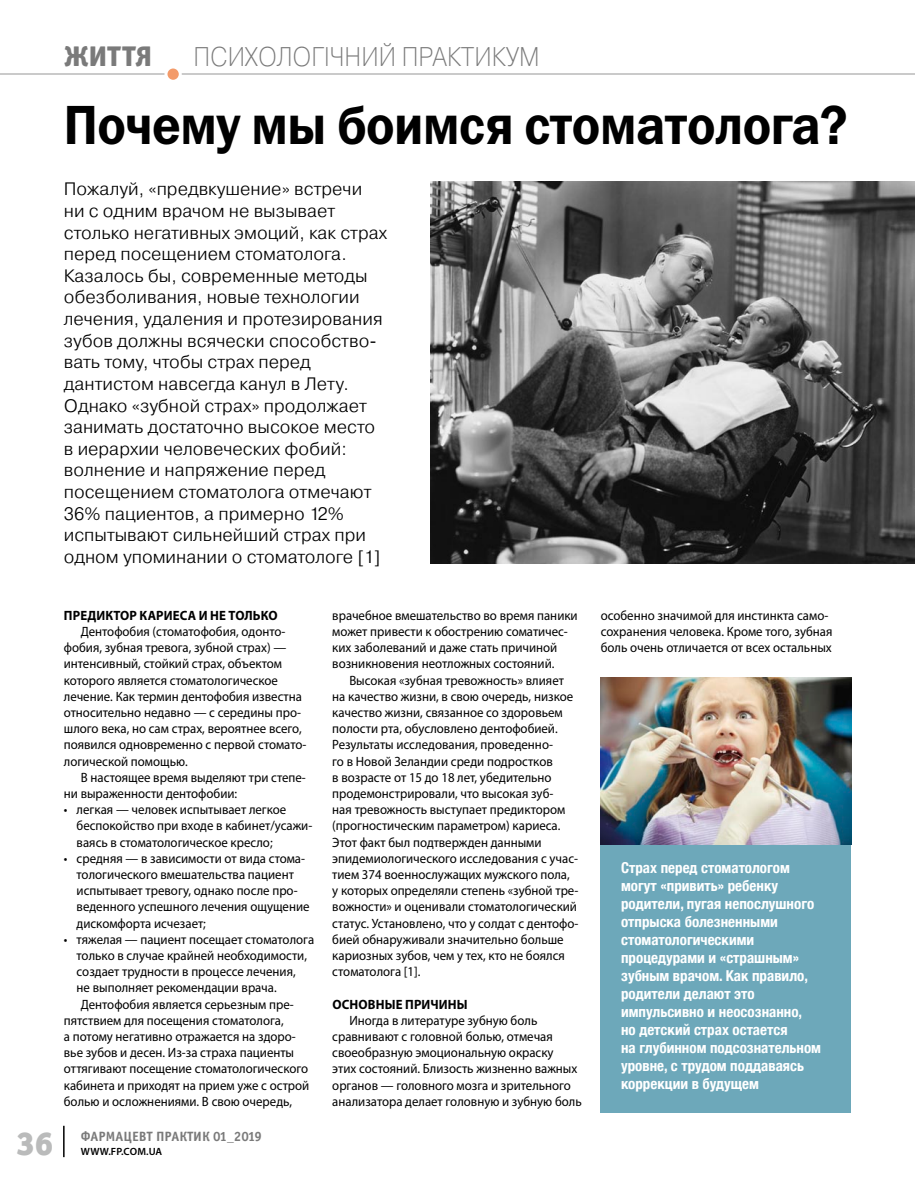
<style>
.page{position:relative;width:915px;height:1178px;background:#fff}
.page>*{position:absolute;margin:0;border:0;box-sizing:border-box;transform-origin:0 0}
.t1{font:55.5px "Franklin Gothic Demi ITC";letter-spacing:-.01em;color:#000;scale:.9 1}
.t2{font:33px "Officina Serif Black ITC";color:#babbbb}
.t3{font:28.5px "Officina Sans Extra Bold ITC";letter-spacing:.01em;color:#7a7a7a}
.t4{font:27px "Pragmatica Light C";color:#7a7a7a;scale:.9 1}
.t5{font:300 18px/21.6px "Pragmatica";color:#000}
.t6{font:700 condensed 15px/18px "Helvetica Neue";color:#fff}
.t7{font:13.5px/16.2px "Myriad Pro";color:#000;scale:.95 1}
.t8{font:700 13.5px "Myriad Pro";letter-spacing:.01em;color:#000;scale:.95 1}
.t9{font:13.5px "Officina Sans Bold ITC";letter-spacing:.01em;color:#7a7a7a}
.t10{font:600 10.5px "Myriad Pro";letter-spacing:.02em;color:#000}
.s1{font-style:italic}
</style>
<div class="page">
<img style="left:430px;top:182px;width:484px;height:382px">
<hr style="left:63px;top:1126px;width:2px;height:31px;background:#000">
<hr style="left:0;top:73px;width:914px;height:2px;background:#b9b9b9">
<svg style="left:166px;top:67px;width:14px;height:14px"></svg>
<div style="left:164px;top:65px;width:18px;height:18px;border:3px solid #fff;border-radius:50%"></div>
<div style="left:600px;top:677px;width:250px;height:436px;background:#6da8ba"></div>
<img style="left:600px;top:677px;width:250px;height:167px">
<h3 class="t3" style="left:64px;top:38px;width:89px">життя</h3>
<h3 class="t4" style="left:193px;top:41px;width:386px">П сихологічний практикум</h3>
<h1 class="t1" style="left:64px;top:92px;width:872px">Почему мы боимся стоматолога?</h1>
<p class="t5" style="left:64px;top:178px;width:324px">Пожалуй, «предвкушение» встречи ни с одним врачом не вызывает столько негативных эмоций, как страх перед посещением стоматолога.<br>Казалось бы, современные методы обезболивания, новые технологии лечения, удаления и протезирования зубов должны всячески способство&shy;вать тому, чтобы страх перед дантистом навсегда канул в Лету.<br>Однако «зубной страх» продолжает занимать достаточно высокое место в иерархии человеческих фобий: волнение и напряжение перед посещением стоматолога отмечают 36% пациентов, а примерно 12% испытывают сильнейший страх при одном упоминании о стоматологе [1]</p>
<p class="t8" style="left:64px;top:606px;width:226px">Предиктор кариеса и не только</p>
<p class="t7" style="left:64px;top:623px;width:257px;text-indent:17px">Дентофобия (стоматофобия, одонто&shy;фобия, зубная тревога, зубной страх) <span class="s1">— </span>интенсивный, стойкий страх, объектом которого является стоматологическое лечение. Как термин дентофобия известна относительно недавно — с середины про&shy;шлого века, но сам страх, вероятнее всего, появился одновременно с первой стомато&shy;логической помощью.</p>
<p class="t7" style="left:64px;top:769px;width:256px;text-indent:17px">В настоящее время выделяют три степе&shy;ни выраженности дентофобии:</p>
<p class="t7" style="left:77px;top:801px;width:249px;text-indent:-13px">• легкая — человек испытывает легкое беспокойство при входе в кабинет/усажи&shy;ваясь в стоматологичеcкое кресло;</p>
<p class="t7" style="left:77px;top:850px;width:247px;text-indent:-13px">• средняя — в зависимости от вида стома&shy;тологического вмешательства пациент испытывает тревогу, однако после про&shy;веденного успешного лечения ощущение дискомфорта исчезает;</p>
<p class="t7" style="left:64px;top:931px;width:265px">• тяжелая — пациент посещает стоматолога</p>
<p class="t7" style="left:77px;top:947px;width:244px">только в случае крайней необходимости,</p>
<p class="t7" style="left:77px;top:963px;width:232px">создает трудности в процессе лечения,</p>
<p class="t7" style="left:77px;top:979px;width:212px">не выполняет рекомендации врача.</p>
<p class="t7" style="left:81px;top:996px;width:225px">Дентофобия является серьезным пре-</p>
<p class="t7" style="left:64px;top:1012px;width:233px">пятствием для посещения стоматолога,</p>
<p class="t7" style="left:64px;top:1028px;width:245px">а потому негативно отражается на здоро-</p>
<p class="t7" style="left:64px;top:1044px;width:244px">вье зубов и десен. Из-за страха пациенты</p>
<p class="t7" style="left:64px;top:1060px;width:259px">оттягивают посещение стоматологического</p>
<p class="t7" style="left:64px;top:1077px;width:260px">кабинета и приходят на прием уже с острой</p>
<p class="t7" style="left:64px;top:1093px;width:242px">болью и осложнениями. В свою очередь,</p>
<h2 class="t2" style="left:16px;top:1122px;width:39px">36</h2>
<p class="t9" style="left:81px;top:1128px;width:182px">Фармацевт Практик 01_2019</p>
<p class="t10" style="left:81px;top:1144px;width:83px">WWW.FP.COM.UA</p>
<p class="t7" style="left:332px;top:607px;width:260px">врачебное вмешательство во время паники может привести к обострению соматичес&shy;ких заболеваний и даже стать причиной возникновения неотложных состояний.</p>
<p class="t7" style="left:332px;top:672px;width:260px;text-indent:17px">Высокая «зубная тревожность» влияет на качество жизни, в свою очередь, низкое качество жизни, связанное со здоровьем полости рта, обусловлено дентофобией.<br>Результаты исследования, проведенно-<br>го в Новой Зеландии среди подростков<br>в возрасте от 15 до 18 лет, убедительно продемонстрировали, что высокая зуб-<br>ная тревожность выступает предиктором (прогностическим параметром) кариеса.<br>Этот факт был подтвержден данными эпидемиологического исследования с учас&shy;тием 374 военнослужащих мужского пола, у которых определяли степень «зубной тре&shy;вожности» и оценивали стоматологический статус. Установлено, что у солдат с дентофо&shy;бией обнаруживали значительно больше кариозных зубов, чем у тех, кто не боялся стоматолога [1].</p>
<p class="t8" style="left:332px;top:995px;width:144px">Основные причины</p>
<p class="t7" style="left:332px;top:1012px;width:264px;text-indent:17px">Иногда в литературе зубную боль сравнивают с головной болью, отмечая своеобразную эмоциональную окраску<br>этих состояний. Близость жизненно важных органов — головного мозга и зрительного анализатора делает головную и зубную боль</p>
<p class="t7" style="left:600px;top:607px;width:245px">особенно значимой для инстинкта само&shy;сохранения человека. Кроме того, зубная боль очень отличается от всех остальных</p>
<p class="t6" style="left:621px;top:858px;width:201px">Страх перед стоматологом могут «привить» ребенку родители, пугая непослушного отпрыска болезненными стоматологическими процедурами и «страшным» зубным врачом. Как правило, родители делают это импульсивно и неосознанно,<br>но детский страх остается<br>на глубинном подсознательном уровне, с трудом поддаваясь коррекции в будущем</p>
</div>
